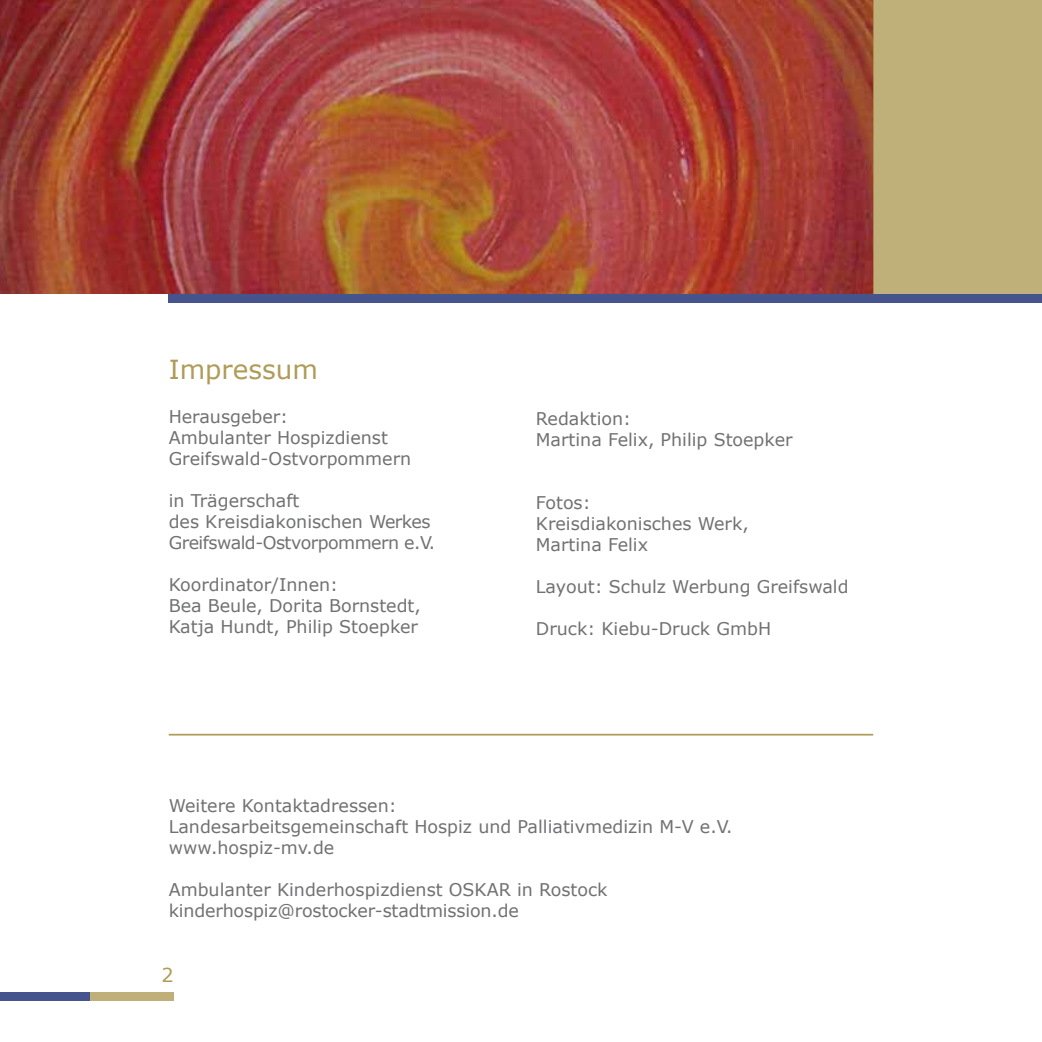
<style>
.page{position:relative;width:1042px;height:1042px;background:#fff}
.page>*{position:absolute;margin:0;border:0;box-sizing:border-box;transform-origin:0 0}
.t1{font:26.25px "Verdana";color:#af9c58}
.t2{font:19.25px "Verdana";color:#af9c58}
.t3{font:17.5px/21px "Verdana";color:#707172}
</style>
<div class="page">
<div style="left:0;top:992px;width:174px;height:9px;background:#bfaf79"></div>
<div style="left:0;top:992px;width:89px;height:9px;background:#45548d"></div>
<img style="left:0;top:0;width:873px;height:294px">
<hr style="left:169px;top:734px;width:704px;height:1px;background:#af9c58">
<div style="left:169px;top:294px;width:873px;height:9px;background:#45548d"></div>
<div style="left:873px;top:0;width:169px;height:294px;background:#bfaf79"></div>
<h1 class="t1" style="left:169px;top:352px;width:151px">Impressum</h1>
<p class="t3" style="left:169px;top:406px;width:244px">Herausgeber:<br>Ambulanter Hospizdienst<br>Greifswald-Ostvorpommern</p>
<p class="t3" style="left:169px;top:490px;width:268px">in Trägerschaft<br>des Kreisdiakonischen Werkes<br>Greifswald-Ostvorpommern e.V.</p>
<p class="t3" style="left:169px;top:574px;width:254px">Koordinator/Innen:<br>Bea Beule, Dorita Bornstedt,<br>Katja Hundt, Philip Stoepker</p>
<p class="t3" style="left:536px;top:408px;width:258px">Redaktion:<br>Martina Felix, Philip Stoepker</p>
<p class="t3" style="left:536px;top:492px;width:214px">Fotos:<br>Kreisdiakonisches Werk,<br>Martina Felix</p>
<p class="t3" style="left:536px;top:576px;width:314px">Layout: Schulz Werbung Greifswald</p>
<p class="t3" style="left:536px;top:618px;width:237px">Druck: Kiebu-Druck GmbH</p>
<p class="t3" style="left:169px;top:795px;width:565px">Weitere Kontaktadressen:<br>Landesarbeitsgemeinschaft Hospiz und Palliativmedizin M-V e.V. www.hospiz-mv.de</p>
<p class="t3" style="left:169px;top:879px;width:440px">Ambulanter Kinderhospizdienst OSKAR in Rostock kinderhospiz@rostocker-stadtmission.de</p>
<p class="t2" style="left:161px;top:962px;width:14px">2</p>
</div>
